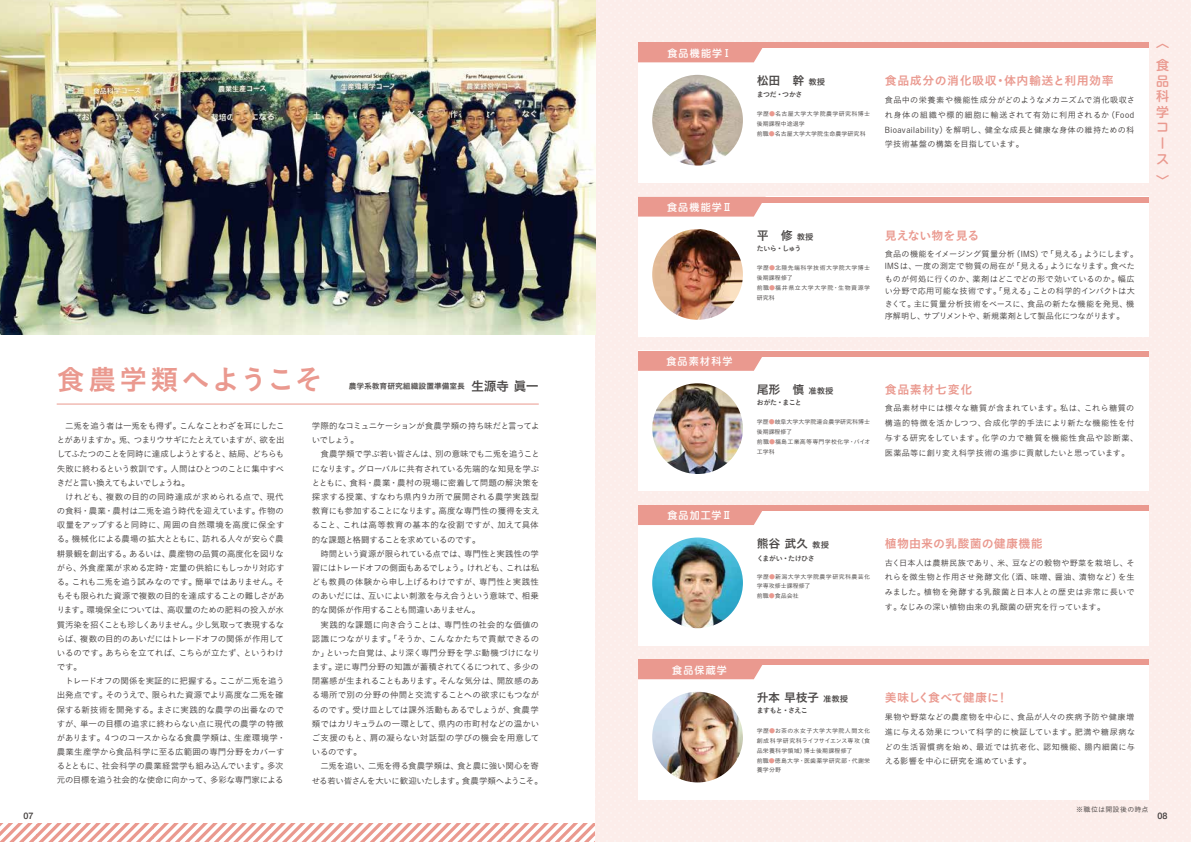
<style>
.page{position:relative;width:1191px;height:842px;background:#fff}
.page>*{position:absolute;margin:0;border:0;box-sizing:border-box;transform-origin:0 0}
.t1{font:28px "Koburina Go Std W6";letter-spacing:.095em;color:#ea998f}
.t2{font:500 13px/15.6px "UD Shin M Go Pro";color:#ea998f}
.t3{font:12px "Koburina Go Std N W6";letter-spacing:-.02em;color:#4c4948}
.t4{font:12px "Koburina Go Std N W6";letter-spacing:.045em;color:#ea998f}
.t5{font:12px "Koburina Go Std N W6";letter-spacing:.025em;color:#ea998f}
.t6{font:12px "Koburina Go Std N W6";letter-spacing:-.03em;color:#ea998f}
.t7{font:12px "Koburina Go Std N W6";color:#ea998f}
.t8{font:12px "Koburina Go Std N W6";letter-spacing:.05em;color:#ea998f}
.t9{font:500 10px "UD Shin M Go Pro";letter-spacing:.115em;color:#fff}
.t10{font:500 9px "Helvetica Neue";color:#3e3a39}
.t11{font:8.5px/14.2px "Koburina Go Std W3";letter-spacing:-.025em;color:#3e3a39}
.t12{font:8.2px/14.9px "Koburina Go Std W3";letter-spacing:.015em;color:#3e3a39;text-align:justify}
.t13{font:7.8px "Koburina Go Std N W6";letter-spacing:-.01em;color:#4c4948}
.t14{font:7px "Koburina Go Std N W6";letter-spacing:-.075em;color:#4c4948}
.t15{font:7px "Koburina Go Std W3";letter-spacing:.035em;color:#3e3a39}
.t16{font:6px/9.9px "Koburina Go Std W3";letter-spacing:.025em;color:#3e3a39}
.t17{font:6px/9.9px "Koburina Go Std W3";letter-spacing:.06em;color:#3e3a39}
.t18{font:6px/9.9px "Koburina Go Std W3";letter-spacing:-.005em;color:#3e3a39}
.s1{font-size:8.4px}
.s2{color:#ea998f}
.s3{font-size:13px}
</style>
<div class="page">
<svg style="left:0;top:823px;width:595px;height:19px"></svg>
<div style="left:595px;top:0;width:596px;height:842px;background:#fcedea"></div>
<div style="left:638px;top:43px;width:510px;height:140px;background:#fff"></div>
<div style="left:638px;top:197px;width:510px;height:140px;background:#fff"></div>
<div style="left:638px;top:351px;width:510px;height:140px;background:#fff"></div>
<div style="left:638px;top:505px;width:510px;height:140px;background:#fff"></div>
<div style="left:638px;top:659px;width:510px;height:140px;background:#fff"></div>
<img style="left:652px;top:537px;width:91px;height:91px;border-radius:45px">
<img style="left:652px;top:229px;width:91px;height:91px;border-radius:45px">
<img style="left:652px;top:692px;width:91px;height:90px;border-radius:45px">
<img style="left:652px;top:383px;width:91px;height:91px;border-radius:45px">
<img style="left:652px;top:75px;width:91px;height:91px;border-radius:45px">
<div style="left:638px;top:43px;width:510px;height:5px;background:#ea998f"></div>
<div style="left:638px;top:48px;width:125px;height:14px;background:#ea998f"></div>
<div style="left:638px;top:197px;width:510px;height:5px;background:#ea998f"></div>
<svg style="left:638px;top:202px;width:127px;height:15px;background:#eba097"></svg>
<div style="left:638px;top:351px;width:510px;height:6px;background:#ea998f"></div>
<svg style="left:638px;top:357px;width:124px;height:14px;background:#ea9d94"></svg>
<div style="left:638px;top:659px;width:510px;height:6px;background:#ea998f"></div>
<div style="left:638px;top:665px;width:124px;height:14px;background:#ea998f"></div>
<div style="left:638px;top:505px;width:510px;height:6px;background:#ea998f"></div>
<div style="left:638px;top:511px;width:124px;height:14px;background:#ea998f"></div>
<hr style="left:57px;top:404px;width:482px;height:1px;background:#ea998f">
<img style="left:0;top:0;width:595px;height:334px">
<p class="t9" style="left:667px;top:45px;width:66px">食品機能学Ⅰ</p>
<h2 class="t2" style="left:1156px;top:31px;width:14px;line-height:22.5px">〈食</h2>
<h2 class="t2" style="left:1156px;top:72px;width:14px">品科学コース</h2>
<h2 class="t2" style="left:1156px;top:173px;width:14px">〉</h2>
<h3 class="t4" style="left:884px;top:72px;width:230px">食品成分の消化吸収・体内輸送と利用効率</h3>
<h3 class="t3" style="left:757px;top:72px;width:70px">松田　幹<span class="s1">教授</span></h3>
<p class="t14" style="left:757px;top:89px;width:47px">まつだ・つかさ</p>
<p class="t12" style="left:884px;top:92px;width:252px">食品中の栄養素や機能性成分がどのようなメカニズムで消化吸収され身体の組織や標的細胞に輸送されて有効に利用されるか（Food Bioavailability）を解明し、健全な成長と健康な身体の維持ための科学技術基盤の構築を目指しています。</p>
<p class="t16" style="left:757px;top:109px;width:115px">学歴<span class="s2">●</span>名古屋大学大学院農学研究科博士後期課程中途退学<br>前職<span class="s2">●</span>名古屋大学大学院生命農学研究科</p>
<h1 class="t1" style="left:57px;top:357px;width:267px">食農学類へようこそ</h1>
<p class="t13" style="left:349px;top:380px;width:191px">農学系教育研究組織設置準備室長 <span class="s3">生源寺 眞一</span></p>
<p class="t11" style="left:57px;top:419px;width:230px">　二兎を追う者は一兎をも得ず。こんなことわざを耳にしたことがありますか。兎、つまりウサギにたとえていますが、欲を出してふたつのことを同時に達成しようとすると、結局、どちらも失敗に終わるという教訓です。人間はひとつのことに集中すべきだと言い換えてもよいでしょうね。<br>　けれども、複数の目的の同時達成が求められる点で、現代の食料・農業・農村は二兎を追う時代を迎えています。作物の収量をアップすると同時に、周囲の自然環境を高度に保全する。機械化による農場の拡大とともに、訪れる人々が安らぐ農耕景観を創出する。あるいは、農産物の品質の高度化を図りながら、外食産業が求める定時・定量の供給にもしっかり対応する。これも二兎を追う試みなのです。簡単ではありません。そもそも限られた資源で複数の目的を達成することの難しさがあります。環境保全については、高収量のための肥料の投入が水質汚染を招くことも珍しくありません。少し気取って表現するならば、複数の目的のあいだにはトレードオフの関係が作用しているのです。あちらを立てれば、こちらが立たず、というわけです。<br>　トレードオフの関係を実証的に把握する。ここが二兎を追う出発点です。そのうえで、限られた資源でより高度な二兎を確保する新技術を開発する。まさに実践的な農学の出番なのですが、単一の目標の追求に終わらない点に現代の農学の特徴があります。４つのコースからなる食農学類は、生産環境学・農業生産学から食品科学に至る広範囲の専門分野をカバーするとともに、社会科学の農業経営学も組み込んでいます。多次元の目標を追う社会的な使命に向かって、多彩な専門家による</p>
<p class="t11" style="left:312px;top:419px;width:229px">学際的なコミュニケーションが食農学類の持ち味だと言ってよいでしょう。<br>　食農学類で学ぶ若い皆さんは、別の意味でも二兎を追うことになります。グローバルに共有されている先端的な知見を学ぶとともに、食料・農業・農村の現場に密着して問題の解決策を探求する授業、すなわち県内9カ所で展開される農学実践型教育にも参加することになります。高度な専門性の獲得を支えること、これは高等教育の基本的な役割ですが、加えて具体的な課題と格闘することを求めているのです。<br>　時間という資源が限られている点では、専門性と実践性の学習にはトレードオフの側面もあるでしょう。けれども、これは私ども教員の体験から申し上げるわけですが、専門性と実践性のあいだには、互いによい刺激を与え合うという意味で、相乗的な関係が作用することも間違いありません。</p>
<p class="t11" style="left:312px;top:617px;width:233px;text-indent:9px">実践的な課題に向き合うことは、専門性の社会的な価値の認識につながります。「そうか、こんなかたちで貢献できるのか」といった自覚は、より深く専門分野を学ぶ動機づけになります。逆に専門分野の知識が蓄積されてくるにつれて、多少の閉塞感が生まれることもあります。そんな気分は、開放感のある場所で別の分野の仲間と交流することへの欲求にもつながるのです。受け皿としては課外活動もあるでしょうが、食農学類ではカリキュラムの一環として、県内の市町村などの温かいご支援のもと、肩の凝らない対話型の学びの機会を用意しているのです。<br>　二兎を追い、二兎を得る食農学類は、食と農に強い関心を寄せる若い皆さんを大いに歓迎いたします。食農学類へようこそ。</p>
<p class="t9" style="left:667px;top:199px;width:66px">食品機能学Ⅱ</p>
<p class="t9" style="left:666px;top:353px;width:68px">食品素材科学</p>
<p class="t9" style="left:667px;top:507px;width:66px">食品加工学Ⅱ</p>
<p class="t9" style="left:672px;top:662px;width:56px">食品保蔵学</p>
<h3 class="t3" style="left:757px;top:226px;width:58px">平　修<span class="s1">教授</span></h3>
<p class="t14" style="left:757px;top:243px;width:46px">たいら・しゅう</p>
<p class="t17" style="left:757px;top:263px;width:115px">学歴<span class="s2">●</span>北陸先端科学技術大学院大学博士後期課程修了<br>前職<span class="s2">●</span>福井県立大学大学院・生物資源学研究科</p>
<h3 class="t7" style="left:884px;top:226px;width:96px">見えない物を見る</h3>
<p class="t12" style="left:884px;top:248px;width:255px;line-height:12.4px;text-align:left">食品の機能をイメージング質量分析（IMS）で「見える」ようにします。IMSは、一度の測定で物質の局在が「見える」ようになります。食べたものが何処に行くのか、薬剤はどこでどの形で効いているのか。幅広い分野で応用可能な技術です。「見える」ことの科学的インパクトは大きくて。主に質量分析技術をベースに、食品の新たな機能を発見、機序解明し、サプリメントや、新規薬剤として製品化につながります。</p>
<h3 class="t3" style="left:757px;top:380px;width:78px">尾形　慎<span class="s1">准教授</span></h3>
<p class="t14" style="left:757px;top:397px;width:47px">おがた・まこと</p>
<p class="t18" style="left:757px;top:417px;width:115px">学歴<span class="s2">●</span>岐阜大学大学院連合農学研究科博士後期課程修了<br>前職<span class="s2">●</span>福島工業高等専門学校化学・バイオ工学科</p>
<h3 class="t8" style="left:884px;top:380px;width:89px">食品素材七変化</h3>
<p class="t12" style="left:884px;top:401px;width:255px;text-align:left">食品素材中には様々な糖質が含まれています。私は、これら糖質の構造的特徴を活かしつつ、合成化学的手法により新たな機能性を付与する研究をしています。化学の力で糖質を機能性食品や診断薬、医薬品等に創り変え科学技術の進歩に貢献したいと思っています。</p>
<h3 class="t3" style="left:757px;top:534px;width:74px">熊谷 武久<span class="s1">教授</span></h3>
<p class="t14" style="left:757px;top:553px;width:59px">くまがい・たけひさ</p>
<p class="t17" style="left:757px;top:571px;width:115px">学歴<span class="s2">●</span>新潟大学大学院農学研究科農芸化学専攻修士課程修了<br>前職<span class="s2">●</span>食品会社</p>
<h3 class="t5" style="left:884px;top:534px;width:159px">植物由来の乳酸菌の健康機能</h3>
<p class="t12" style="left:884px;top:555px;width:251px">古く日本人は農耕民族であり、米、豆などの穀物や野菜を栽培し、それらを微生物と作用させ発酵文化（酒、味噌、醤油、漬物など）を生みました。植物を発酵する乳酸菌と日本人との歴史は非常に長いです。なじみの深い植物由来の乳酸菌の研究を行っています。</p>
<h3 class="t3" style="left:757px;top:688px;width:93px">升本 早枝子<span class="s1">准教授</span></h3>
<p class="t14" style="left:757px;top:705px;width:52px">ますもと・さえこ</p>
<p class="t16" style="left:757px;top:725px;width:115px">学歴<span class="s2">●</span>お茶の水女子大学大学院人間文化創成科学研究科ライフサイエンス専攻（食品栄養科学領域）博士後期課程修了<br>前職<span class="s2">●</span>徳島大学・医歯薬学研究部・代謝栄養学分野</p>
<h3 class="t6" style="left:884px;top:688px;width:125px">美味しく食べて健康に！</h3>
<p class="t12" style="left:884px;top:709px;width:252px">果物や野菜などの農産物を中心に、食品が人々の疾病予防や健康増進に与える効果について科学的に検証しています。肥満や糖尿病などの生活習慣病を始め、最近では抗老化、認知機能、腸内細菌に与える影響を中心に研究を進めています。</p>
<p class="t15" style="left:1076px;top:804px;width:74px">※職位は開設後の時点</p>
<p class="t10" style="left:23px;top:809px;width:12px">07</p>
<p class="t10" style="left:1157px;top:809px;width:12px">08</p>
</div>
